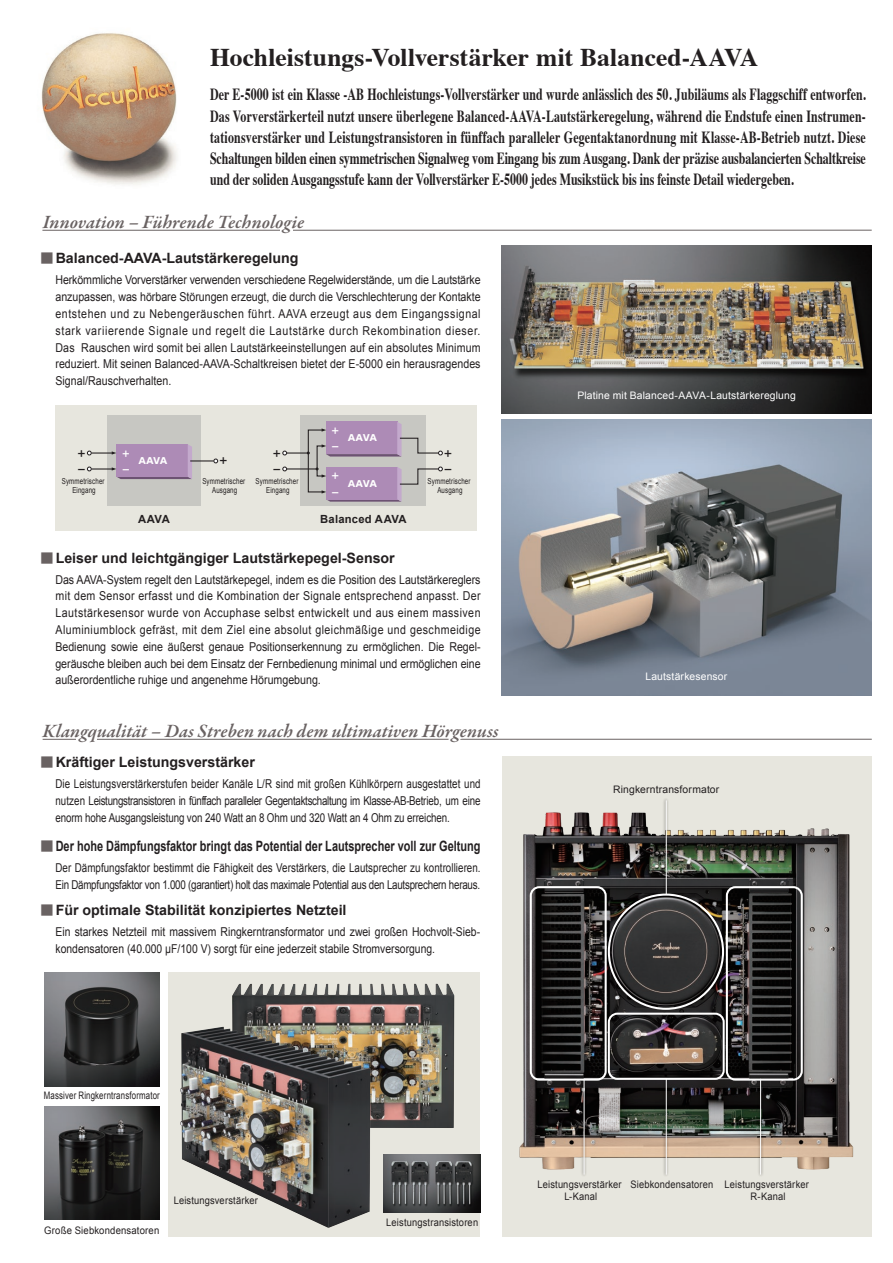
<style>
.page{position:relative;width:893px;height:1263px;background:#fff}
.page>*{position:absolute;margin:0;border:0;box-sizing:border-box;transform-origin:0 0}
.t1{font:700 25.5px "Times";color:#231f20}
.t2{font:italic 600 19.2px "Garamond Premr Pro";color:#696262}
.t3{font:700 16.95px/21.3px "Times";color:#231f20;text-align:justify;scale:.7 1}
.t4{font:700 14.25px "Arial";color:#231f20}
.t5{font:700 14.25px "Arial";color:#231f20;scale:.77 1}
.t6{font:12.15px/16.8px "Arial";color:#231f20;text-align:justify;scale:.87 1}
.t7{font:12.15px/16.8px "Arial";color:#231f20;text-align:justify;scale:.8 1}
.t8{font:12.15px/16.8px "Arial";letter-spacing:-.025em;color:#231f20;scale:.8 1}
.t9{font:12.15px/16.8px "Arial";color:#231f20;scale:.85 1}
.t10{font:700 11.25px "Arial";letter-spacing:.02em;color:#231f20}
.t11{font:10.35px/12px "Arial";letter-spacing:.02em;color:#231f20;scale:.9 1}
.t12{font:10.35px "Arial";letter-spacing:.015em;color:#fff}
.t13{font:10.35px "Arial";letter-spacing:.02em;color:#231f20;scale:.76 1}
.t14{font:10.35px "Arial";letter-spacing:.02em;color:#231f20;scale:.92 1}
.t15{font:10.35px "Arial";letter-spacing:.02em;color:#231f20}
.t16{font:800 8.85px/16.2px "Shin Go Pro";color:#231f20}
.t17{font:800 8.7px "Shin Go Pro";letter-spacing:-.04em;color:#fff}
.t18{font:800 8.4px/16px "Shin Go Pro";color:#fff}
.t19{font:8.25px/9px "Arial";letter-spacing:.02em;color:#231f20;text-align:center;scale:.75 1}
.s1{font-family:"Shin Go Pro";font-weight:500;font-size:13.05px;color:#696262}
</style>
<div class="page">
<svg style="left:168px;top:972px;width:312px;height:264px;background:#b3ada5"></svg>
<img style="left:232px;top:984px;width:215px;height:12px">
<img style="left:180px;top:1027px;width:191px;height:201px">
<img style="left:41px;top:33px;width:136px;height:152px">
<div style="left:55px;top:405px;width:422px;height:125px;background:#e7e6de"></div>
<div style="left:107px;top:416px;width:93px;height:90px;background:#c7c7c2"></div>
<img style="left:502px;top:245px;width:369px;height:168px">
<img style="left:502px;top:419px;width:369px;height:277px">
<div style="left:502px;top:756px;width:369px;height:480px;background:#e7e6de"></div>
<div style="left:300px;top:416px;width:126px;height:90px;background:#c7c7c2"></div>
<hr style="left:287px;top:452px;width:21px;height:2px;background:#231f20">
<svg style="left:282px;top:451px;width:5px;height:4px"></svg>
<svg style="left:282px;top:467px;width:5px;height:4px"></svg>
<hr style="left:287px;top:468px;width:30px;height:1px;background:#231f20">
<img style="left:384px;top:1154px;width:94px;height:58px">
<img style="left:44px;top:1106px;width:115px;height:114px">
<img style="left:44px;top:972px;width:115px;height:114px">
<img style="left:478px;top:769px;width:394px;height:453px">
<img style="left:662px;top:796px;width:9px;height:103px">
<hr style="left:666px;top:800px;width:1px;height:95px;background:#fff">
<div style="left:608px;top:893px;width:116px;height:117px;border:2px solid #fff;border-radius:50%"></div>
<img style="left:662px;top:1075px;width:9px;height:104px">
<hr style="left:666px;top:1079px;width:1px;height:95px;background:#fff">
<img style="left:756px;top:1075px;width:9px;height:104px">
<hr style="left:760px;top:1079px;width:1px;height:95px;background:#fff">
<img style="left:580px;top:1075px;width:9px;height:104px">
<hr style="left:584px;top:1079px;width:1px;height:95px;background:#fff">
<div style="left:530px;top:886px;width:77px;height:195px;border:2px solid #fff;border-radius:9px"></div>
<div style="left:726px;top:886px;width:77px;height:195px;border:2px solid #fff;border-radius:9px"></div>
<div style="left:608px;top:1013px;width:117px;height:67px;border:2px solid #fff;border-radius:9px"></div>
<hr style="left:42px;top:230px;width:830px;height:1px;background:#696262">
<svg style="left:280px;top:230px;width:12px;height:1px"></svg>
<hr style="left:43px;top:739px;width:829px;height:1px;background:#696262">
<hr style="left:76px;top:738px;width:21px;height:3px;background:#fff">
<svg style="left:449px;top:738px;width:13px;height:2px"></svg>
<svg style="left:87px;top:444px;width:132px;height:35px"></svg>
<svg style="left:307px;top:422px;width:136px;height:80px"></svg>
<h1 class="t1" style="left:210px;top:33px;width:550px">Hochleistungs-Vollverstärker mit Balanced-AAVA</h1>
<p class="t3" style="left:210px;top:82px;width:938px">Der E-5000 ist ein Klasse -AB Hochleistungs-Vollverstärker und wurde anlässlich des 50. Jubiläums als Flaggschiff entworfen.<br>Das Vorverstärkerteil nutzt unsere überlegene Balanced-AAVA-Lautstärkeregelung, während die Endstufe einen Instrumen&shy;tationsverstärker und Leistungstransistoren in fünffach paralleler Gegentaktanordnung mit Klasse-AB-Betrieb nutzt. Diese Schaltungen bilden einen symmetrischen Signalweg vom Eingang bis zum Ausgang. Dank der präzise ausbalancierten Schaltkreise und der soliden Ausgangsstufe kann der Vollverstärker E-5000 jedes Musikstück bis ins feinste Detail wiedergeben.</p>
<h2 class="t2" style="left:43px;top:210px;width:263px">Innovation – Führende Technologie</h2>
<p class="t4" style="left:41px;top:249px;width:260px"><span class="s1">■</span> Balanced-AAVA-Lautstärkeregelung</p>
<p class="t6" style="left:55px;top:272px;width:490px">Herkömmliche Vorverstärker verwenden verschiedene Regelwiderstände, um die Lautstärke anzupassen, was hörbare Störungen erzeugt, die durch die Verschlechterung der Kontakte entstehen und zu Nebengeräuschen führt. AAVA erzeugt aus dem Eingangssignal stark variierende Signale und regelt die Lautstärke durch Rekombination dieser.<br>Das Rauschen wird somit bei allen Lautstärkeeinstellungen auf ein absolutes Minimum reduziert. Mit seinen Balanced-AAVA-Schaltkreisen bietet der E-5000 ein herausragendes Signal/Rauschverhalten.</p>
<p class="t18" style="left:331px;top:421px;width:10px">＋－</p>
<p class="t17" style="left:348px;top:431px;width:31px">AAVA</p>
<p class="t16" style="left:77px;top:444px;width:10px">＋－</p>
<p class="t18" style="left:122px;top:445px;width:10px">＋－</p>
<p class="t17" style="left:138px;top:454px;width:31px">AAVA</p>
<p class="t16" style="left:273px;top:444px;width:10px">＋－</p>
<p class="t19" style="left:62px;top:477px;width:59px">Symmetrischer<br>Eingang</p>
<p class="t19" style="left:202px;top:477px;width:59px">Symmetrischer<br>Ausgang</p>
<p class="t18" style="left:331px;top:467px;width:10px">＋－</p>
<p class="t19" style="left:256px;top:477px;width:59px">Symmetrischer<br>Eingang</p>
<p class="t19" style="left:428px;top:477px;width:59px">Symmetrischer<br>Ausgang</p>
<p class="t17" style="left:348px;top:476px;width:31px">AAVA</p>
<p class="t10" style="left:138px;top:512px;width:33px">AAVA</p>
<p class="t10" style="left:320px;top:512px;width:88px">Balanced AAVA</p>
<p class="t4" style="left:41px;top:548px;width:356px"><span class="s1">■</span> Leiser und leichtgängiger Lautstärkepegel-Sensor</p>
<p class="t6" style="left:55px;top:571px;width:490px">Das AAVA-System regelt den Lautstärkepegel, indem es die Position des Lautstärkereglers mit dem Sensor erfasst und die Kombination der Signale entsprechend anpasst. Der Lautstärkesensor wurde von Accuphase selbst entwickelt und aus einem massiven Aluminiumblock gefräst, mit dem Ziel eine absolut gleichmäßige und geschmeidige Bedienung sowie eine äußerst genaue Positionserkennung zu ermöglichen. Die Regel&shy;geräusche bleiben auch bei dem Einsatz der Fernbedienung minimal und ermöglichen eine außerordentliche ruhige und angenehme Hörumgebung.</p>
<h2 class="t2" style="left:43px;top:719px;width:458px">Klangqualität – Das Streben nach dem ultimativen Hörgenuss</h2>
<p class="t4" style="left:41px;top:753px;width:216px"><span class="s1">■</span> Kräftiger Leistungsverstärker</p>
<p class="t7" style="left:55px;top:776px;width:533px">Die Leistungsverstärkerstufen beider Kanäle L/R sind mit großen Kühlkörpern ausgestattet und nutzen Leistungstransistoren in fünffach paralleler Gegentaktschaltung im Klasse-AB-Betrieb, um eine enorm hohe Ausgangsleistung von 240 Watt an 8 Ohm und 320 Watt an 4 Ohm zu erreichen.</p>
<p class="t5" style="left:41px;top:837px;width:573px"><span class="s1">■</span> Der hohe Dämpfungsfaktor bringt das Potential der Lautsprecher voll zur Geltung</p>
<p class="t8" style="left:55px;top:860px;width:533px">Der Dämpfungsfaktor bestimmt die Fähigkeit des Verstärkers, die Lautsprecher zu kontrollieren.<br>Ein Dämpfungsfaktor von 1.000 (garantiert) holt das maximale Potential aus den Lautsprechern heraus.</p>
<p class="t4" style="left:41px;top:900px;width:307px"><span class="s1">■</span> Für optimale Stabilität konzipiertes Netzteil</p>
<p class="t9" style="left:55px;top:923px;width:501px">Ein starkes Netzteil mit massivem Ringkerntransformator und zwei großen Hochvolt-Sieb&shy;kondensatoren (40.000 μF/100 V) sorgt für eine jederzeit stabile Stromversorgung.</p>
<p class="t12" style="left:577px;top:388px;width:220px">Platine mit Balanced-AAVA-Lautstärkereglung</p>
<p class="t12" style="left:645px;top:669px;width:83px">Lautstärkesensor</p>
<p class="t15" style="left:613px;top:782px;width:108px">Ringkerntransformator</p>
<p class="t13" style="left:44px;top:1088px;width:154px">Massiver Ringkerntransformator</p>
<p class="t14" style="left:44px;top:1223px;width:127px">Große Siebkondensatoren</p>
<p class="t11" style="left:174px;top:1195px;width:95px">Leistungsverstärker</p>
<p class="t11" style="left:386px;top:1216px;width:104px">Leistungstransistoren</p>
<p class="t11" style="left:537px;top:1178px;width:95px;text-align:center">Leistungsverstärker<br>L-Kanal</p>
<p class="t11" style="left:750px;top:1178px;width:66px;text-indent:-120px">Siebkondensatoren Leistungsverstärker<br>R-Kanal</p>
</div>
